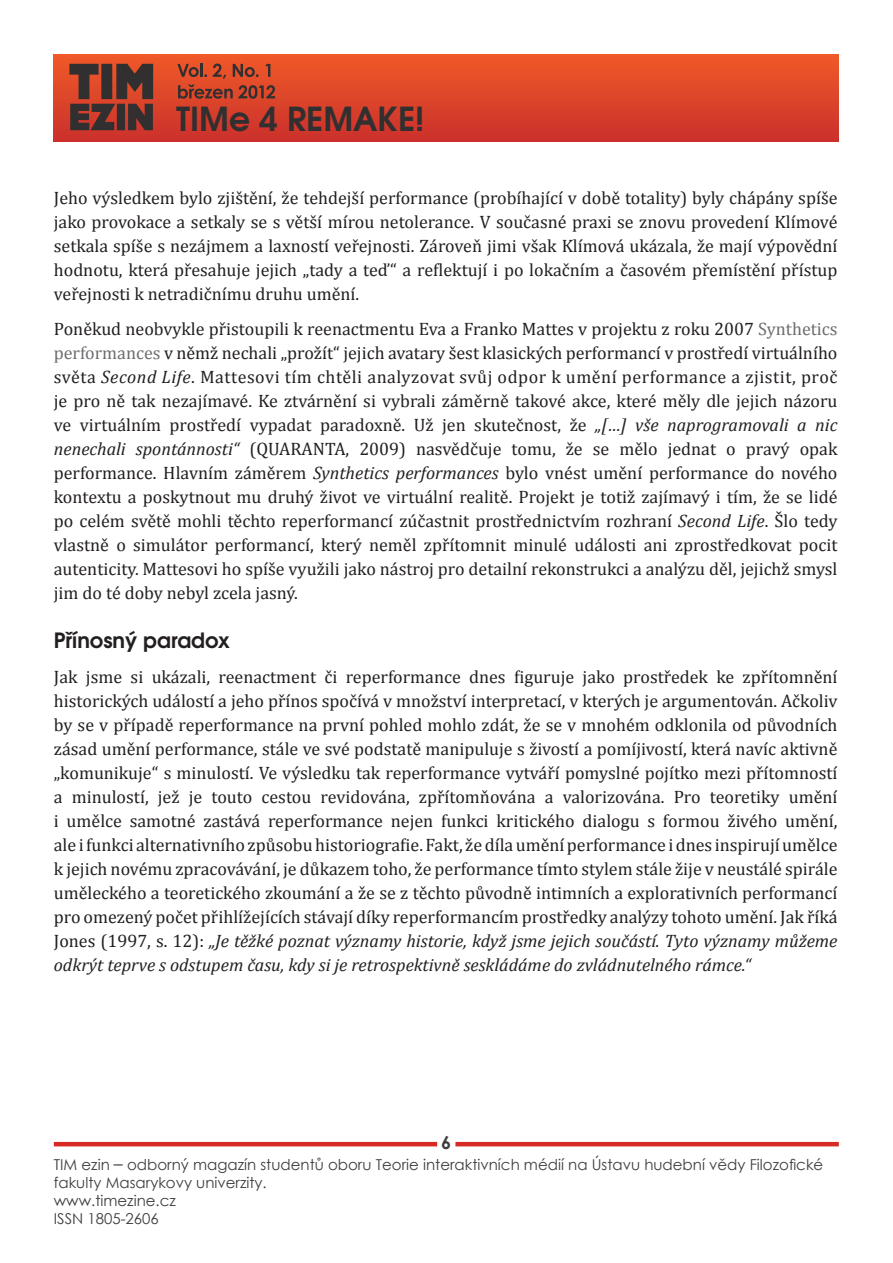
<style>
.page{position:relative;width:893px;height:1263px;background:#fff}
.page>*{position:absolute;margin:0;border:0;box-sizing:border-box;transform-origin:0 0}
.t1{font:700 33px "Te X Gyre Adventor";color:#312f30}
.t2{font:700 21px "Te X Gyre Adventor";color:#231f20}
.t3{font:18px/24px "Cambria";color:#231f20;text-align:justify}
.t4{font:700 18px "Century Gothic";color:#3e3e3f}
.t5{font:15px/18px "Century Gothic";color:#3e3e3f}
.s1{color:#6c6d70}
.s2{font-style:italic}
.s3{font-size:18px}
</style>
<div class="page">
<div style="left:54px;top:54px;width:785px;height:87px;background:linear-gradient(to bottom,#f05a28,#ca312b)"></div>
<hr style="left:54px;top:1142px;width:383px;height:4px;background:#d92b26">
<hr style="left:455px;top:1142px;width:384px;height:4px;background:#d92b26">
<svg style="left:69px;top:64px;width:84px;height:66px;background:#6b362d"></svg>
<svg style="left:177px;top:64px;width:30px;height:13px"></svg>
<svg style="left:213px;top:64px;width:13px;height:15px"></svg>
<svg style="left:233px;top:64px;width:26px;height:13px"></svg>
<svg style="left:265px;top:64px;width:5px;height:13px"></svg>
<svg style="left:178px;top:85px;width:97px;height:14px"></svg>
<p class="t1" style="left:176px;top:90px;width:250px">TIMe 4 REMAKE!</p>
<p class="t3" style="left:54px;top:186px;width:785px">Jeho výsledkem bylo zjištění, že tehdejší performance (probíhající v době totality) byly chápány spíše jako provokace a setkaly se s větší mírou netolerance. V současné praxi se znovu provedení Klímové setkala spíše s nezájmem a laxností veřejnosti. Zároveň jimi však Klímová ukázala, že mají výpovědní hodnotu, která přesahuje jejich „tady a teď“ a reflektují i po lokačním a časovém přemístění přístup veřejnosti k netradičnímu druhu umění.</p>
<p class="t3" style="left:54px;top:317px;width:785px">Poněkud neobvykle přistoupili k reenactmentu Eva a Franko Mattes v projektu z roku 2007 <span class="s1">Synthetics performances</span> v němž nechali „prožít“ jejich avatary šest klasických performancí v prostředí virtuálního světa <span class="s2">Second Life</span>. Mattesovi tím chtěli analyzovat svůj odpor k umění performance a zjistit, proč je pro ně tak nezajímavé. Ke ztvárnění si vybrali záměrně takové akce, které měly dle jejich názoru ve virtuálním prostředí vypadat paradoxně. Už jen skutečnost, že <span class="s2">„[…] vše naprogramovali a nic nenechali spontánnosti“</span> (QUARANTA, 2009) nasvědčuje tomu, že se mělo jednat o pravý opak performance. Hlavním záměrem <span class="s2">Synthetics performances</span> bylo vnést umění performance do nového kontextu a poskytnout mu druhý život ve virtuální realitě. Projekt je totiž zajímavý i tím, že se lidé po celém světě mohli těchto reperformancí zúčastnit prostřednictvím rozhraní <span class="s2">Second Life</span>. Šlo tedy vlastně o simulátor performancí, který neměl zpřítomnit minulé události ani zprostředkovat pocit autenticity. Mattesovi ho spíše využili jako nástroj pro detailní rekonstrukci a analýzu děl, jejichž smysl jim do té doby nebyl zcela jasný.</p>
<p class="t2" style="left:54px;top:622px;width:177px">Přínosný paradox</p>
<p class="t3" style="left:54px;top:664px;width:785px">Jak jsme si ukázali, reenactment či reperformance dnes figuruje jako prostředek ke zpřítomnění historických událostí a jeho přínos spočívá v množství interpretací, v kterých je argumentován. Ačkoliv by se v případě reperformance na první pohled mohlo zdát, že se v mnohém odklonila od původních zásad umění performance, stále ve své podstatě manipuluje s živostí a pomíjivostí, která navíc aktivně „komunikuje“ s minulostí. Ve výsledku tak reperformance vytváří pomyslné pojítko mezi přítomností a minulostí, jež je touto cestou revidována, zpřítomňována a valorizována. Pro teoretiky umění i umělce samotné zastává reperformance nejen funkci kritického dialogu s formou živého umění, ale i funkci alternativního způsobu historiografie. Fakt, že díla umění performance i dnes inspirují umělce k jejich novému zpracovávání, je důkazem toho, že performance tímto stylem stále žije v neustálé spirále uměleckého a teoretického zkoumání a že se z těchto původně intimních a explorativních performancí pro omezený počet přihlížejících stávají díky reperformancím prostředky analýzy tohoto umění. Jak říká Jones (1997, s. 12): <span class="s2">„Je těžké poznat významy historie, když jsme jejich součástí. Tyto významy můžeme odkrýt teprve s odstupem času, kdy si je retrospektivně seskládáme do zvládnutelného rámce.“</span></p>
<p class="t4" style="left:441px;top:1129px;width:12px">6</p>
<p class="t5" style="left:54px;top:1155px;width:771px">TIM ezin <span class="s3">–</span> odborný magazín studentů oboru Teorie interaktivních médií na Ústavu hudební vědy Filozofické fakulty Masarykovy univerzity.</p>
<p class="t5" style="left:54px;top:1191px;width:123px">www.timezine.cz</p>
<p class="t5" style="left:54px;top:1209px;width:107px">ISSN 1805-2606</p>
</div>
